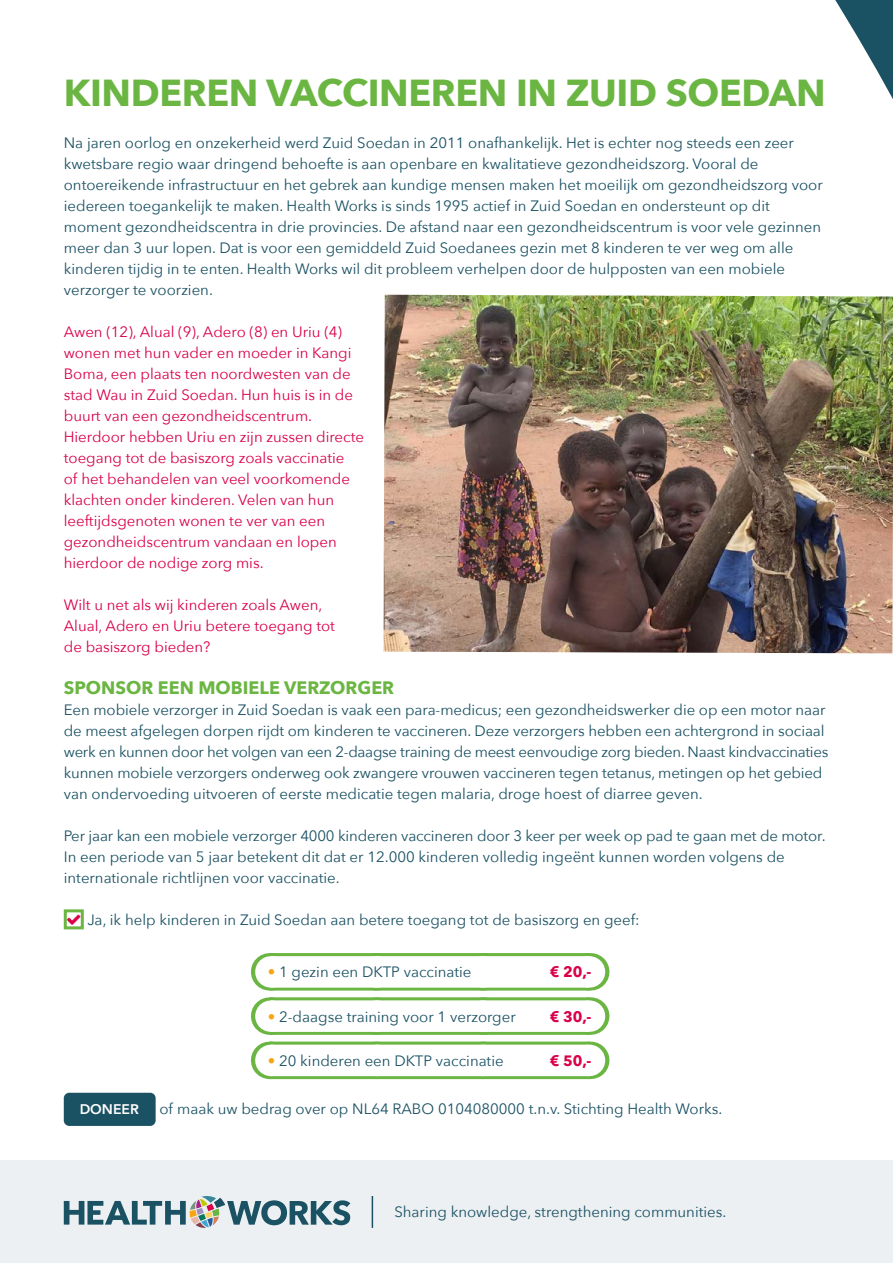
<style>
.page{position:relative;width:893px;height:1263px;background:#fff}
.page>*{position:absolute;margin:0;border:0;box-sizing:border-box;transform-origin:0 0}
.t1{font:700 37.5px "Avenir Next";letter-spacing:-.01em;color:#6bb642}
.t2{font:700 18px "Avenir Next";color:#6bb642}
.t3{font:15px/21px "Avenir Next";color:#1a5163}
.t4{font:15px/21px "Avenir Next";color:#d90148}
.t5{font:700 15px "Avenir Next";color:#d90148}
.t6{font:800 13.95px "Avenir";color:#fff}
.s1{color:#f7a512}
</style>
<div class="page">
<svg style="left:835px;top:0;width:58px;height:99px"></svg>
<div style="left:270px;top:953px;width:320px;height:37px;background:#6bb642"></div>
<hr style="left:590px;top:953px;width:1px;height:37px;background:#6bb642">
<div style="left:271px;top:956px;width:317px;height:32px;background:#fff"></div>
<svg style="left:376px;top:953px;width:160px;height:35px"></svg>
<hr style="left:588px;top:956px;width:1px;height:32px;background:#fff">
<div style="left:270px;top:997px;width:320px;height:38px;background:#6bb642"></div>
<hr style="left:590px;top:997px;width:1px;height:38px;background:#6bb642">
<div style="left:271px;top:1000px;width:317px;height:32px;background:#fff"></div>
<svg style="left:376px;top:997px;width:160px;height:38px"></svg>
<hr style="left:588px;top:1000px;width:1px;height:32px;background:#fff">
<svg style="left:271px;top:1041px;width:319px;height:38px"></svg>
<hr style="left:270px;top:1041px;width:1px;height:38px;background:#6bb642">
<hr style="left:590px;top:1041px;width:1px;height:38px;background:#6bb642">
<div style="left:271px;top:1045px;width:317px;height:31px;background:#fff"></div>
<svg style="left:376px;top:1041px;width:160px;height:38px"></svg>
<hr style="left:588px;top:1045px;width:1px;height:31px;background:#fff">
<div style="left:64px;top:909px;width:20px;height:20px;border:3px solid #6bb642"></div>
<div style="left:64px;top:1093px;width:92px;height:33px;background:#1a5163;border-radius:5px"></div>
<div style="left:0;top:1161px;width:893px;height:102px;background:#ecf0f3"></div>
<svg style="left:64px;top:1196px;width:286px;height:32px"></svg>
<hr style="left:372px;top:1196px;width:1px;height:32px;background:#1a5163">
<img style="left:383px;top:295px;width:510px;height:358px">
<h1 class="t1" style="left:64px;top:60px;width:764px">KINDEREN VACCINEREN IN ZUID SOEDAN</h1>
<p class="t3" style="left:64px;top:131px;width:760px">Na jaren oorlog en onzekerheid werd Zuid Soedan in 2011 onafhankelijk. Het is echter nog steeds een zeer kwetsbare regio waar dringend behoefte is aan openbare en kwalitatieve gezondheidszorg. Vooral de ontoereikende infrastructuur en het gebrek aan kundige mensen maken het moeilijk om gezondheidszorg voor iedereen toegankelijk te maken. Health Works is sinds 1995 actief in Zuid Soedan en ondersteunt op dit moment gezondheidscentra in drie provincies. De afstand naar een gezondheidscentrum is voor vele gezinnen meer dan 3 uur lopen. Dat is voor een gemiddeld Zuid Soedanees gezin met 8 kinderen te ver weg om alle kinderen tijdig in te enten. Health Works wil dit probleem verhelpen door de hulpposten van een mobiele verzorger te voorzien.</p>
<p class="t4" style="left:64px;top:320px;width:302px">Awen (12), Alual (9), Adero (8) en Uriu (4) wonen met hun vader en moeder in Kangi Boma, een plaats ten noordwesten van de stad Wau in Zuid Soedan. Hun huis is in de buurt van een gezondheidscentrum.<br>Hierdoor hebben Uriu en zijn zussen directe toegang tot de basiszorg zoals vaccinatie<br>of het behandelen van veel voorkomende klachten onder kinderen. Velen van hun leeftijdsgenoten wonen te ver van een gezondheidscentrum vandaan en lopen hierdoor de nodige zorg mis.</p>
<p class="t4" style="left:64px;top:593px;width:273px">Wilt u net als wij kinderen zoals Awen,<br>Alual, Adero en Uriu betere toegang tot de basiszorg bieden?</p>
<p class="t2" style="left:64px;top:672px;width:332px">SPONSOR EEN MOBIELE VERZORGER</p>
<p class="t3" style="left:64px;top:698px;width:766px">Een mobiele verzorger in Zuid Soedan is vaak een para-medicus; een gezondheidswerker die op een motor naar de meest afgelegen dorpen rijdt om kinderen te vaccineren. Deze verzorgers hebben een achtergrond in sociaal werk en kunnen door het volgen van een 2-daagse training de meest eenvoudige zorg bieden. Naast kindvaccinaties kunnen mobiele verzorgers onderweg ook zwangere vrouwen vaccineren tegen tetanus, metingen op het gebied van ondervoeding uitvoeren of eerste medicatie tegen malaria, droge hoest of diarree geven.</p>
<p class="t3" style="left:64px;top:824px;width:763px">Per jaar kan een mobiele verzorger 4000 kinderen vaccineren door 3 keer per week op pad te gaan met de motor.<br>In een periode van 5 jaar betekent dit dat er 12.000 kinderen volledig ingeënt kunnen worden volgens de internationale richtlijnen voor vaccinatie.</p>
<p class="t3" style="left:87px;top:908px;width:554px">Ja, ik help kinderen in Zuid Soedan aan betere toegang tot de basiszorg en geef:</p>
<p class="t3" style="left:268px;top:961px;width:205px"><span class="s1">•</span> 1 gezin een DKTP vaccinatie</p>
<p class="t5" style="left:550px;top:959px;width:43px">€ 20,-</p>
<p class="t3" style="left:268px;top:1005px;width:249px"><span class="s1">•</span> 2-daagse training voor 1 verzorger</p>
<p class="t5" style="left:550px;top:1003px;width:43px">€ 30,-</p>
<p class="t3" style="left:268px;top:1049px;width:237px"><span class="s1">•</span> 20 kinderen een DKTP vaccinatie</p>
<p class="t5" style="left:550px;top:1048px;width:43px">€ 50,-</p>
<p class="t6" style="left:80px;top:1098px;width:61px">DONEER</p>
<p class="t3" style="left:159px;top:1097px;width:564px">of maak uw bedrag over op NL64 RABO 0104080000 t.n.v. Stichting Health Works.</p>
<p class="t3" style="left:394px;top:1201px;width:333px">Sharing knowledge, strengthening communities.</p>
</div>
